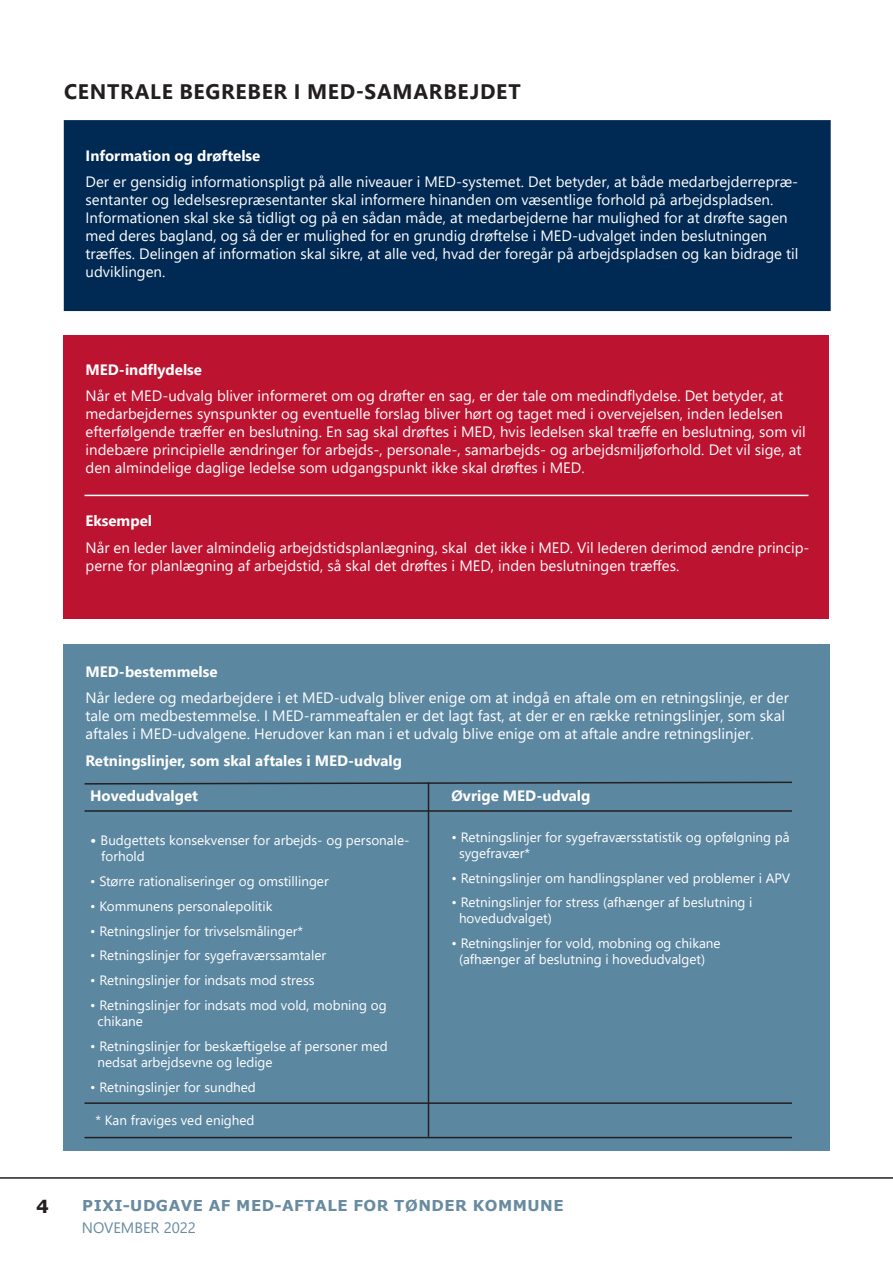
<style>
.page{position:relative;width:893px;height:1263px;background:#fff}
.page>*{position:absolute;margin:0;border:0;box-sizing:border-box;transform-origin:0 0}
.t1{font:700 21px "Segoe UI";letter-spacing:.035em;color:#231f20}
.t2{font:700 18px "Verdana";color:#231f20}
.t3{font:15px/18px "Segoe UI";color:#fff}
.t4{font:700 15px "Segoe UI";color:#fff}
.t5{font:700 15px "Verdana";letter-spacing:.035em;color:#688ba1}
.t6{font:15px "Segoe UI";color:#688ba1}
.t7{font:13.5px/16.2px "Segoe UI";color:#fff}
.s1{font-weight:700;font-size:15px}
</style>
<div class="page">
<hr style="left:0;top:1177px;width:893px;height:2px;background:#231f20">
<div style="left:63px;top:644px;width:766px;height:506px;background:#5c87a1"></div>
<div style="left:64px;top:335px;width:765px;height:284px;background:#bc1330"></div>
<div style="left:64px;top:120px;width:767px;height:191px;background:#002953;border:2px solid #002953"></div>
<hr style="left:85px;top:495px;width:723px;height:1px;background:#fff">
<svg style="left:84px;top:781px;width:708px;height:4px"></svg>
<hr style="left:85px;top:810px;width:707px;height:2px;background:#231f20">
<hr style="left:85px;top:1102px;width:707px;height:2px;background:#231f20">
<hr style="left:428px;top:782px;width:1px;height:355px;background:#231f20">
<hr style="left:85px;top:1137px;width:707px;height:1px;background:#231f20">
<h1 class="t1" style="left:64px;top:72px;width:458px">CENTRALE BEGREBER I MED-SAMARBEJDET</h1>
<p class="t4" style="left:86px;top:141px;width:176px">Information og drøftelse</p>
<p class="t3" style="left:86px;top:171px;width:714px">Der er gensidig informationspligt på alle niveauer i MED-systemet. Det betyder, at både medarbejderrepræ&shy;sentanter og ledelsesrepræsentanter skal informere hinanden om væsentlige forhold på arbejdspladsen.<br>Informationen skal ske så tidligt og på en sådan måde, at medarbejderne har mulighed for at drøfte sagen med deres bagland, og så der er mulighed for en grundig drøftelse i MED-udvalget inden beslutningen træffes. Delingen af information skal sikre, at alle ved, hvad der foregår på arbejdspladsen og kan bidrage til udviklingen.</p>
<p class="t4" style="left:86px;top:355px;width:118px">MED-indflydelse</p>
<p class="t3" style="left:86px;top:385px;width:722px">Når et MED-udvalg bliver informeret om og drøfter en sag, er der tale om medindflydelse. Det betyder, at medarbejdernes synspunkter og eventuelle forslag bliver hørt og taget med i overvejelsen, inden ledelsen efterfølgende træffer en beslutning. En sag skal drøftes i MED, hvis ledelsen skal træffe en beslutning, som vil indebære principielle ændringer for arbejds-, personale-, samarbejds- og arbejdsmiljøforhold. Det vil sige, at den almindelige daglige ledelse som udgangspunkt ikke skal drøftes i MED.</p>
<p class="t4" style="left:86px;top:507px;width:68px">Eksempel</p>
<p class="t3" style="left:86px;top:537px;width:725px">Når en leder laver almindelig arbejdstidsplanlægning, skal det ikke i MED. Vil lederen derimod ændre princip&shy;perne for planlægning af arbejdstid, så skal det drøftes i MED, inden beslutningen træffes.</p>
<p class="t2" style="left:36px;top:1194px;width:14px">4</p>
<p class="t4" style="left:86px;top:657px;width:133px">MED-bestemmelse</p>
<p class="t3" style="left:86px;top:687px;width:705px">Når ledere og medarbejdere i et MED-udvalg bliver enige om at indgå en aftale om en retningslinje, er der tale om medbestemmelse. I MED-rammeaftalen er det lagt fast, at der er en række retningslinjer, som skal aftales i MED-udvalgene. Herudover kan man i et udvalg blive enige om at aftale andre retningslinjer.</p>
<p class="t4" style="left:86px;top:746px;width:318px">Retningslinjer, som skal aftales i MED-udvalg</p>
<p class="t4" style="left:90px;top:781px;width:109px">Hovedudvalget</p>
<p class="t7" style="left:101px;top:831px;width:310px;text-indent:-11px"><span class="s1">•</span> Budgettets konsekvenser for arbejds- og personale&shy;forhold</p>
<p class="t7" style="left:90px;top:872px;width:240px">• Større rationaliseringer og omstillinger</p>
<p class="t7" style="left:90px;top:897px;width:184px">• Kommunens personalepolitik</p>
<p class="t7" style="left:90px;top:921px;width:214px">• Retningslinjer for trivselsmålinger*</p>
<p class="t7" style="left:90px;top:946px;width:238px">• Retningslinjer for sygefraværssamtaler</p>
<p class="t7" style="left:90px;top:971px;width:226px">• Retningslinjer for indsats mod stress</p>
<p class="t7" style="left:98px;top:995px;width:291px;text-indent:-7px">• Retningslinjer for indsats mod vold, mobning og chikane</p>
<p class="t7" style="left:98px;top:1036px;width:292px;text-indent:-7px">• Retningslinjer for beskæftigelse af personer med nedsat arbejdsevne og ledige</p>
<p class="t7" style="left:90px;top:1077px;width:167px">• Retningslinjer for sundhed</p>
<p class="t7" style="left:95px;top:1111px;width:161px">* Kan fraviges ved enighed</p>
<p class="t4" style="left:452px;top:781px;width:140px">Øvrige MED-udvalg</p>
<p class="t7" style="left:459px;top:827px;width:332px;text-indent:-7px">• Retningslinjer for sygefraværsstatistik og opfølgning på sygefravær*</p>
<p class="t7" style="left:452px;top:868px;width:340px">• Retningslinjer om handlingsplaner ved problemer i APV</p>
<p class="t7" style="left:459px;top:893px;width:295px;text-indent:-7px">• Retningslinjer for stress (afhænger af beslutning i hovedudvalget)</p>
<p class="t7" style="left:452px;top:934px;width:271px;text-align:center">• Retningslinjer for vold, mobning og chikane (afhænger af beslutning i hovedudvalget)</p>
<p class="t5" style="left:82px;top:1195px;width:483px">PIXI-UDGAVE AF MED-AFTALE FOR TØNDER KOMMUNE</p>
<p class="t6" style="left:82px;top:1214px;width:116px">NOVEMBER 2022</p>
</div>
